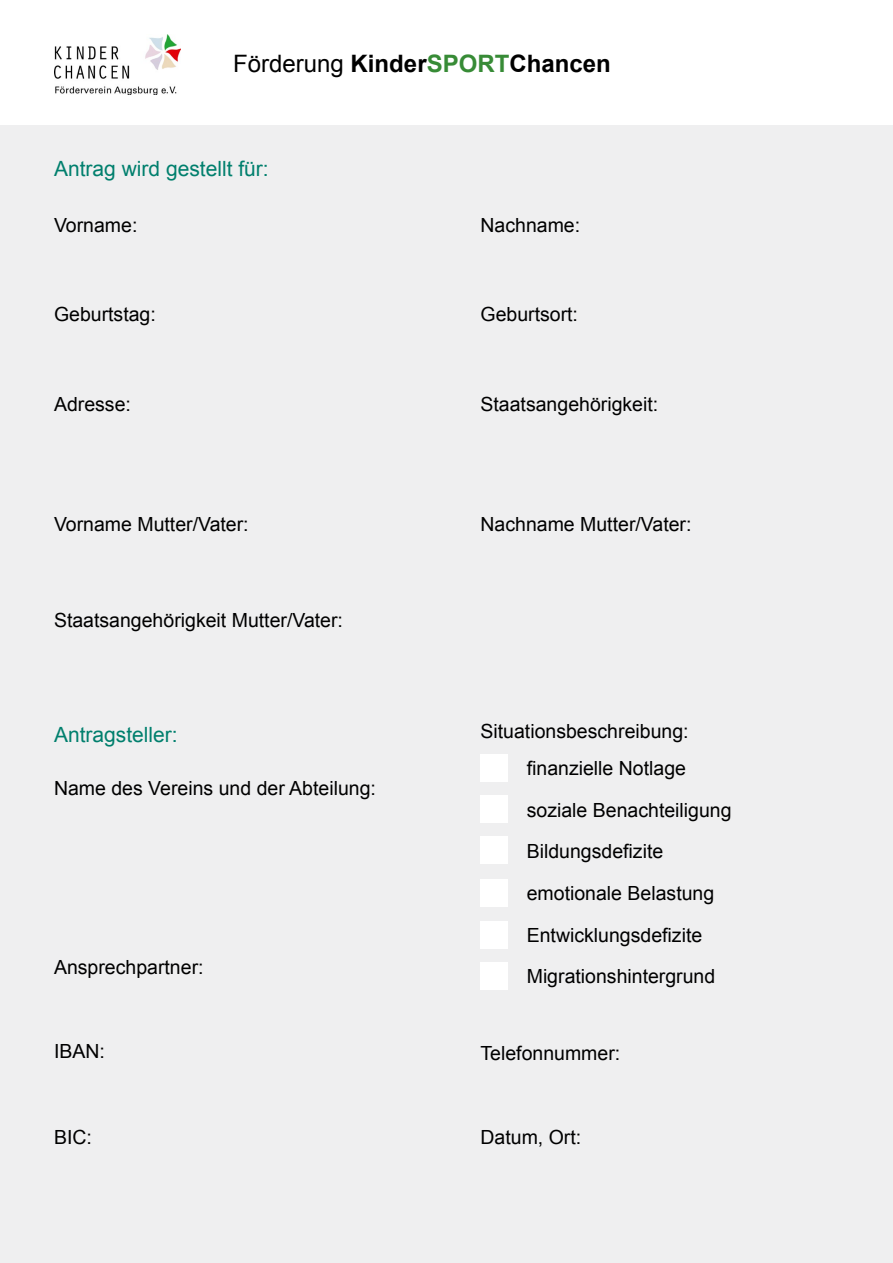
<style>
.page{position:relative;width:893px;height:1263px;background:#fff}
.page>*{position:absolute;margin:0;border:0;box-sizing:border-box;transform-origin:0 0}
.t1{font:700 24px "Arial";color:#000}
.t2{font:21px "Arial";color:#007f6d}
.t3{font:19.5px/41.7px "Arial";color:#000}
.s1{font-weight:400}
.s2{color:#378b36}
</style>
<div class="page">
<div style="left:0;top:125px;width:893px;height:1138px;background:#efeff0"></div>
<div style="left:480px;top:754px;width:28px;height:27px;background:#fff"></div>
<div style="left:480px;top:795px;width:28px;height:27px;background:#fff"></div>
<div style="left:480px;top:836px;width:28px;height:27px;background:#fff"></div>
<div style="left:480px;top:880px;width:28px;height:27px;background:#fff"></div>
<div style="left:480px;top:922px;width:28px;height:27px;background:#fff"></div>
<div style="left:480px;top:962px;width:28px;height:27px;background:#fff"></div>
<img style="left:54px;top:35px;width:126px;height:59px">
<p class="t1" style="left:233px;top:48px;width:379px"><span class="s1">Förderung</span> Kinder<span class="s2">SPORT</span>Chancen</p>
<p class="t2" style="left:54px;top:155px;width:216px">Antrag wird gestellt für:</p>
<p class="t3" style="left:54px;top:204px;width:85px">Vorname:</p>
<p class="t3" style="left:54px;top:294px;width:103px">Geburtstag:</p>
<p class="t3" style="left:54px;top:383px;width:78px">Adresse:</p>
<p class="t3" style="left:54px;top:504px;width:196px">Vorname Mutter/Vater:</p>
<p class="t3" style="left:54px;top:599px;width:291px">Staatsangehörigkeit Mutter/Vater:</p>
<p class="t2" style="left:54px;top:720px;width:125px">Antragsteller:</p>
<p class="t3" style="left:54px;top:768px;width:323px">Name des Vereins und der Abteilung:</p>
<p class="t3" style="left:54px;top:946px;width:151px">Ansprechpartner:</p>
<p class="t3" style="left:480px;top:204px;width:101px">Nachname:</p>
<p class="t3" style="left:480px;top:294px;width:99px">Geburtsort:</p>
<p class="t3" style="left:480px;top:383px;width:179px">Staatsangehörigkeit:</p>
<p class="t3" style="left:480px;top:504px;width:212px">Nachname Mutter/Vater:</p>
<p class="t3" style="left:480px;top:711px;width:210px">Situationsbeschreibung:</p>
<p class="t3" style="left:527px;top:747px;width:206px">finanzielle Notlage soziale Benachteiligung<br>Bildungsdefizite emotionale Belastung<br>Entwicklungsdefizite<br>Migrationshintergrund</p>
<p class="t3" style="left:54px;top:1030px;width:52px">IBAN:</p>
<p class="t3" style="left:480px;top:1032px;width:141px">Telefonnummer:</p>
<p class="t3" style="left:54px;top:1116px;width:39px">BIC:</p>
<p class="t3" style="left:480px;top:1116px;width:102px">Datum, Ort:</p>
</div>
